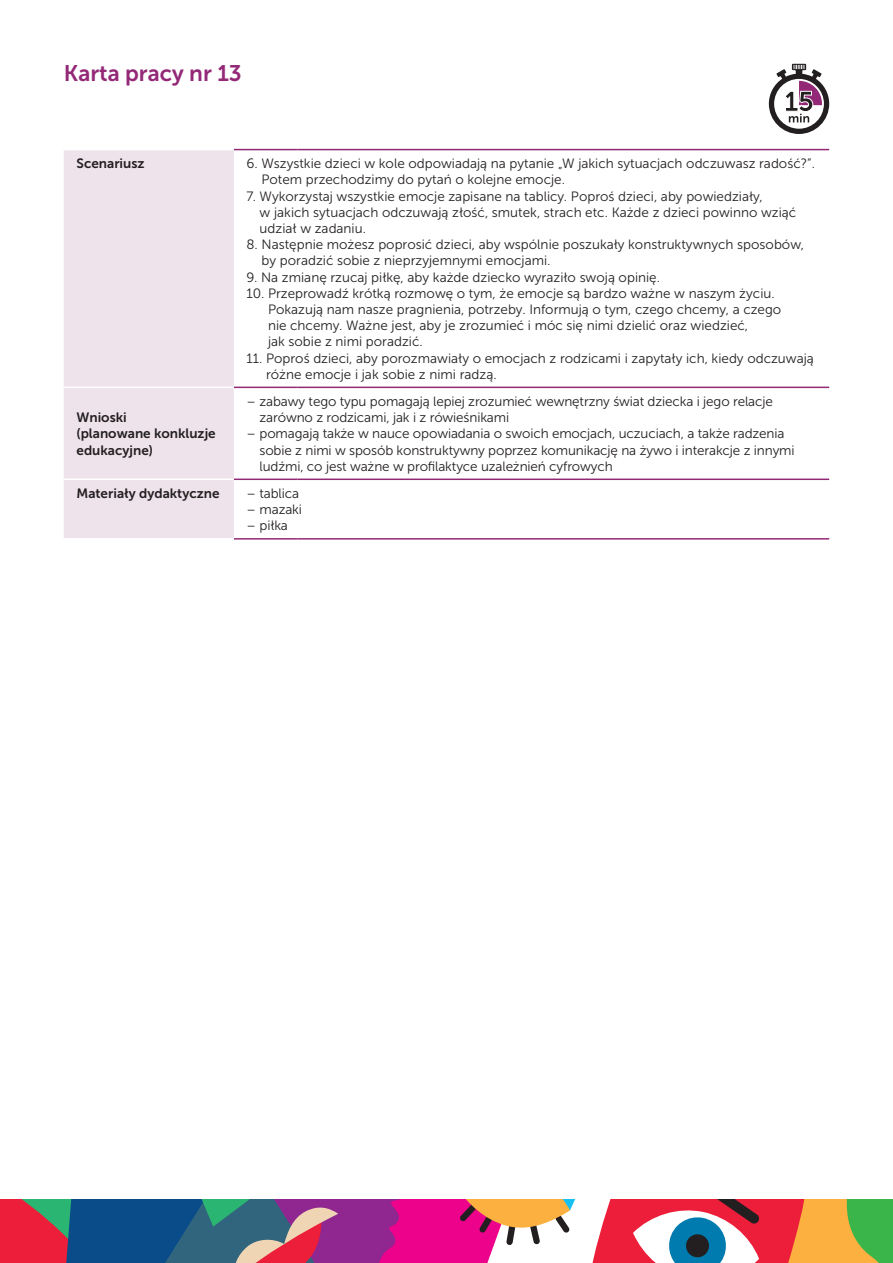
<style>
.page{position:relative;width:893px;height:1263px;background:#fff}
.page>*{position:absolute;margin:0;border:0;box-sizing:border-box;transform-origin:0 0}
.t1{font:22.5px "Museo Sans 700";color:#932877}
.t2{font:13.5px/16.2px "Museo Sans 300";color:#231f20}
.t3{font:13.5px/16.2px "Museo Sans 700";color:#231f20}
</style>
<div class="page">
<svg style="left:0;top:1199px;width:893px;height:64px;background:#a1667c"></svg>
<div style="left:64px;top:150px;width:170px;height:388px;background:#efe3eb"></div>
<hr style="left:234px;top:149px;width:64px;height:1px;background:#932877">
<hr style="left:298px;top:149px;width:531px;height:1px;background:#932877">
<hr style="left:234px;top:387px;width:64px;height:1px;background:#932877">
<hr style="left:298px;top:387px;width:531px;height:1px;background:#932877">
<hr style="left:234px;top:478px;width:64px;height:2px;background:#932877">
<hr style="left:298px;top:478px;width:531px;height:2px;background:#932877">
<hr style="left:234px;top:538px;width:64px;height:2px;background:#932877">
<hr style="left:298px;top:538px;width:531px;height:2px;background:#932877">
<hr style="left:64px;top:387px;width:170px;height:1px;background:#fff">
<hr style="left:64px;top:478px;width:170px;height:2px;background:#fff">
<svg style="left:769px;top:64px;width:60px;height:70px"></svg>
<h1 class="t1" style="left:64px;top:60px;width:179px">Karta pracy nr 13</h1>
<p class="t3" style="left:77px;top:155px;width:70px">Scenariusz</p>
<p class="t2" style="left:261px;top:156px;width:555px;text-indent:-15px">6. Wszystkie dzieci w kole odpowiadają na pytanie „W jakich sytuacjach odczuwasz radość?”.<br>Potem przechodzimy do pytań o kolejne emocje.</p>
<p class="t2" style="left:260px;top:188px;width:538px;text-indent:-13px">7. Wykorzystaj wszystkie emocje zapisane na tablicy. Poproś dzieci, aby powiedziały,<br>w jakich sytuacjach odczuwają złość, smutek, strach etc. Każde z dzieci powinno wziąć udział w zadaniu.</p>
<p class="t2" style="left:262px;top:237px;width:544px;text-indent:-15px">8. Następnie możesz poprosić dzieci, aby wspólnie poszukały konstruktywnych sposobów, by poradzić sobie z nieprzyjemnymi emocjami.</p>
<p class="t2" style="left:247px;top:269px;width:415px">9. Na zmianę rzucaj piłkę, aby każde dziecko wyraziło swoją opinię.</p>
<p class="t2" style="left:268px;top:285px;width:515px;text-indent:-21px">10. Przeprowadź krótką rozmowę o tym, że emocje są bardzo ważne w naszym życiu.<br>Pokazują nam nasze pragnienia, potrzeby. Informują o tym, czego chcemy, a czego nie chcemy. Ważne jest, aby je zrozumieć i móc się nimi dzielić oraz wiedzieć,<br>jak sobie z nimi poradzić.</p>
<p class="t2" style="left:266px;top:350px;width:549px;text-indent:-20px">11. Poproś dzieci, aby porozmawiały o emocjach z rodzicami i zapytały ich, kiedy odczuwają różne emocje i jak sobie z nimi radzą.</p>
<p class="t3" style="left:77px;top:409px;width:141px">Wnioski<br>(planowane konkluzje edukacyjne)</p>
<p class="t2" style="left:260px;top:393px;width:515px;text-indent:-13px">– zabawy tego typu pomagają lepiej zrozumieć wewnętrzny świat dziecka i jego relacje zarówno z rodzicami, jak i z rówieśnikami</p>
<p class="t2" style="left:260px;top:426px;width:537px;text-indent:-13px">– pomagają także w nauce opowiadania o swoich emocjach, uczuciach, a także radzenia sobie z nimi w sposób konstruktywny poprzez komunikację na żywo i interakcje z innymi ludźmi, co jest ważne w profilaktyce uzależnień cyfrowych</p>
<p class="t3" style="left:77px;top:485px;width:145px">Materiały dydaktyczne</p>
<p class="t2" style="left:247px;top:485px;width:54px">– tablica</p>
<p class="t2" style="left:247px;top:501px;width:57px">– mazaki</p>
<p class="t2" style="left:247px;top:518px;width:43px">– piłka</p>
</div>
